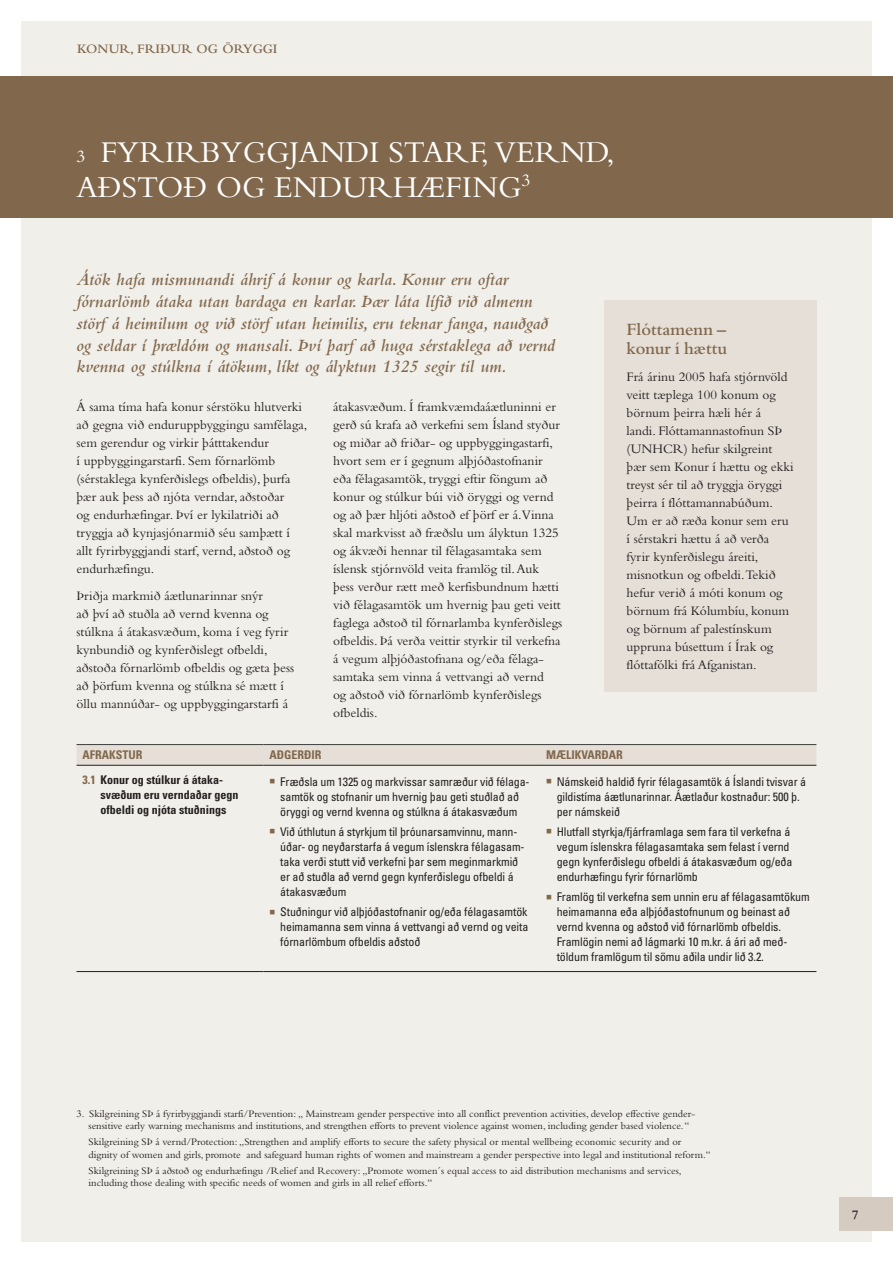
<style>
.page{position:relative;width:893px;height:1263px;background:#fff}
.page>*{position:absolute;margin:0;border:0;box-sizing:border-box;transform-origin:0 0}
.t1{font:31.5px/34.5px "Bembo Std";color:#fff}
.t2{font:italic 600 18px/21.8px "Bembo Std";color:#81684c}
.t3{font:600 18px/19.5px "Bembo Std";color:#81684c}
.t4{font:13.5px/18px "Bembo Std";color:#231f20}
.t5{font:600 13.5px "Bembo Std";color:#81684c}
.t6{font:600 13.5px "Bembo Std";color:#231f20}
.t7{font:condensed 12px/15px "Univers";letter-spacing:-.01em;color:#231f20}
.t8{font:700 condensed 12px/15px "Univers LT Std";color:#231f20}
.t9{font:700 condensed 12px "Univers LT Std";color:#81684c}
.t10{font:10.5px/12.8px "Bembo Std";color:#231f20}
.s1{font-size:18px}
.s2{color:#81684c}
</style>
<div class="page">
<div style="left:21px;top:21px;width:851px;height:1221px;background:#f1efea"></div>
<div style="left:0;top:77px;width:893px;height:141px;background:#81684c"></div>
<svg style="left:77px;top:745px;width:739px;height:20px;background:#e3dcd5"></svg>
<hr style="left:77px;top:744px;width:187px;height:1px;background:#3e3e3f">
<hr style="left:264px;top:744px;width:276px;height:1px;background:#3e3e3f">
<hr style="left:540px;top:744px;width:276px;height:1px;background:#3e3e3f">
<hr style="left:77px;top:765px;width:187px;height:1px;background:#231f20">
<hr style="left:264px;top:765px;width:276px;height:1px;background:#231f20">
<hr style="left:540px;top:765px;width:276px;height:1px;background:#231f20">
<hr style="left:77px;top:971px;width:187px;height:1px;background:#231f20">
<hr style="left:264px;top:971px;width:276px;height:1px;background:#231f20">
<hr style="left:540px;top:971px;width:276px;height:1px;background:#231f20">
<div style="left:604px;top:300px;width:212px;height:392px;background:#e6dfd8"></div>
<div style="left:840px;top:1198px;width:53px;height:33px;background:#d5cbc0"></div>
<p class="t5" style="left:77px;top:42px;width:202px">KONUR, FRIÐUR og ÖRYGGI</p>
<h1 class="t1" style="left:77px;top:134px;width:540px"><span class="s1">3</span> Fyrirbyggjand i starf, vernd, aðstoð og endurhæfing<sup>3</sup></h1>
<p class="t2" style="left:77px;top:269px;width:480px">Átök hafa mismunandi áhrif á konur og karla. Konur eru oftar fórnarlömb átaka utan bardaga en karlar. Þær láta lífið við almenn störf á heimilum og við störf utan heimilis, eru teknar fanga, nauðgað og seldar í þrældóm og mansali. Því þarf að huga sérstaklega að vernd kvenna og stúlkna í átökum, líkt og ályktun 1325 segir til um.</p>
<p class="t4" style="left:77px;top:398px;width:232px">Á sama tíma hafa konur sérstöku hlutverki að gegna við enduruppbyggingu samfélaga, sem gerendur og virkir þátttakendur<br>í uppbyggingarstarfi. Sem fórnarlömb (sérstaklega kynferðislegs ofbeldis), þurfa þær auk þess að njóta verndar, aðstoðar<br>og endurhæfingar. Því er lykilatriði að tryggja að kynjasjónarmið séu samþætt í allt fyrirbyggjandi starf, vernd, aðstoð og endurhæfingu.</p>
<p class="t4" style="left:77px;top:587px;width:219px">Þriðja markmið áætlunarinnar snýr<br>að því að stuðla að vernd kvenna og stúlkna á átakasvæðum, koma í veg fyrir kynbundið og kynferðislegt ofbeldi, aðstoða fórnarlömb ofbeldis og gæta þess að þörfum kvenna og stúlkna sé mætt í öllu mannúðar- og uppbyggingarstarfi á</p>
<p class="t4" style="left:333px;top:398px;width:231px">átakasvæðum. Í framkvæmdaáætluninni er gerð sú krafa að verkefni sem Ísland styður og miðar að friðar- og uppbyggingastarfi, hvort sem er í gegnum alþjóðastofnanir eða félagasamtök, tryggi eftir föngum að konur og stúlkur búi við öryggi og vernd og að þær hljóti aðstoð ef þörf er á.Vinna skal markvisst að fræðslu um ályktun 1325 og ákvæði hennar til félagasamtaka sem íslensk stjórnvöld veita framlög til. Auk þess verður rætt með kerfisbundnum hætti við félagasamtök um hvernig þau geti veitt faglega aðstoð til fórnarlamba kynferðislegs ofbeldis. Þá verða veittir styrkir til verkefna á vegum alþjóðastofnana og/eða félaga&shy;samtaka sem vinna á vettvangi að vernd<br>og aðstoð við fórnarlömb kynferðislegs ofbeldis.</p>
<h2 class="t3" style="left:627px;top:319px;width:102px">Flóttamenn – konur í hættu</h2>
<p class="t4" style="left:627px;top:368px;width:169px">Frá árinu 2005 hafa stjórnvöld veitt tæplega 100 konum og börnum þeirra hæli hér á landi. Flóttamannastofnun SÞ (UNHCR) hefur skilgreint þær sem Konur í hættu og ekki treyst sér til að tryggja öryggi þeirra í flóttamannabúðum.<br>Um er að ræða konur sem eru í sérstakri hættu á að verða fyrir kynferðislegu áreiti, misnotkun og ofbeldi.Tekið hefur verið á móti konum og börnum frá Kólumbíu, konum og börnum af palestínskum uppruna búsettum í Írak og flóttafólki frá Afganistan.</p>
<p class="t9" style="left:83px;top:748px;width:62px">Afrakstur</p>
<p class="t9" style="left:270px;top:748px;width:54px">Aðgerðir</p>
<p class="t9" style="left:546px;top:748px;width:78px">Mælikvarðar</p>
<p class="t8" style="left:101px;top:773px;width:139px;text-indent:-18px"><span class="s2">3.1</span> Konur og stúlkur á átaka&shy;svæðum eru verndaðar gegn ofbeldi og njóta stuðnings</p>
<p class="t7" style="left:270px;top:773px;width:261px;text-align:center"><span class="s2">■</span> Fræðsla um 1325 og markvissar samræður við félaga&shy;samtök og stofnanir um hvernig þau geti stuðlað að öryggi og vernd kvenna og stúlkna á átakasvæðum</p>
<p class="t7" style="left:280px;top:824px;width:246px;text-indent:-11px"><span class="s2">■</span> Við úthlutun á styrkjum til þróunarsamvinnu, mann&shy;úðar- og neyðarstarfa á vegum íslenskra félagasam&shy;taka verði stutt við verkefni þar sem meginmarkmið er að stuðla að vernd gegn kynferðislegu ofbeldi á átakasvæðum</p>
<p class="t7" style="left:280px;top:904px;width:250px;text-align:justify;text-indent:-11px"><span class="s2">■</span> Stuðningur við alþjóðastofnanir og/eða félagasamtök heimamanna sem vinna á vettvangi að vernd og veita fórnarlömbum ofbeldis aðstoð</p>
<p class="t7" style="left:557px;top:773px;width:251px;text-indent:-11px"><span class="s2">■</span> Námskeið haldið fyrir félagasamtök á Íslandi tvisvar á gildistíma áætlunarinnar. Áætlaður kostnaður: 500 þ. per námskeið</p>
<p class="t7" style="left:557px;top:824px;width:237px;text-indent:-11px"><span class="s2">■</span> Hlutfall styrkja/fjárframlaga sem fara til verkefna á vegum íslenskra félagasamtaka sem felast í vernd gegn kynferðislegu ofbeldi á átakasvæðum og/eða endurhæfingu fyrir fórnarlömb</p>
<p class="t7" style="left:557px;top:889px;width:255px;text-indent:-11px"><span class="s2">■</span> Framlög til verkefna sem unnin eru af félagasamtökum heimamanna eða alþjóðastofnunum og beinast að vernd kvenna og aðstoð við fórnarlömb ofbeldis.<br>Framlögin nemi að lágmarki 10 m.kr. á ári að með&shy;töldum framlögum til sömu aðila undir lið 3.2.</p>
<p class="t10" style="left:77px;top:1107px;width:620px;text-align:center">3. Skilgreining SÞ á fyrirbyggjandi starfi/Prevention: „ Mainstream gender perspective into all conflict prevention activities, develop effective gender&shy;sensitive early warning mechanisms and institutions, and strengthen efforts to prevent violence against women, including gender based violence. “</p>
<p class="t10" style="left:89px;top:1135px;width:624px">Skilgreining SÞ á vernd/Protection: „Strengthen and amplify efforts to secure the safety physical or mental wellbeing economic security and or dignity of women and girls, promote and safeguard human rights of women and mainstream a gender perspective into legal and institutional reform.“</p>
<p class="t10" style="left:89px;top:1164px;width:595px">Skilgreining SÞ á aðstoð og endurhæfingu /Relief and Recovery: „Promote women´s equal access to aid distribution mechanisms and services, including those dealing with specific needs of women and girls in all relief efforts.“</p>
<p class="t6" style="left:852px;top:1207px;width:8px">7</p>
</div>
